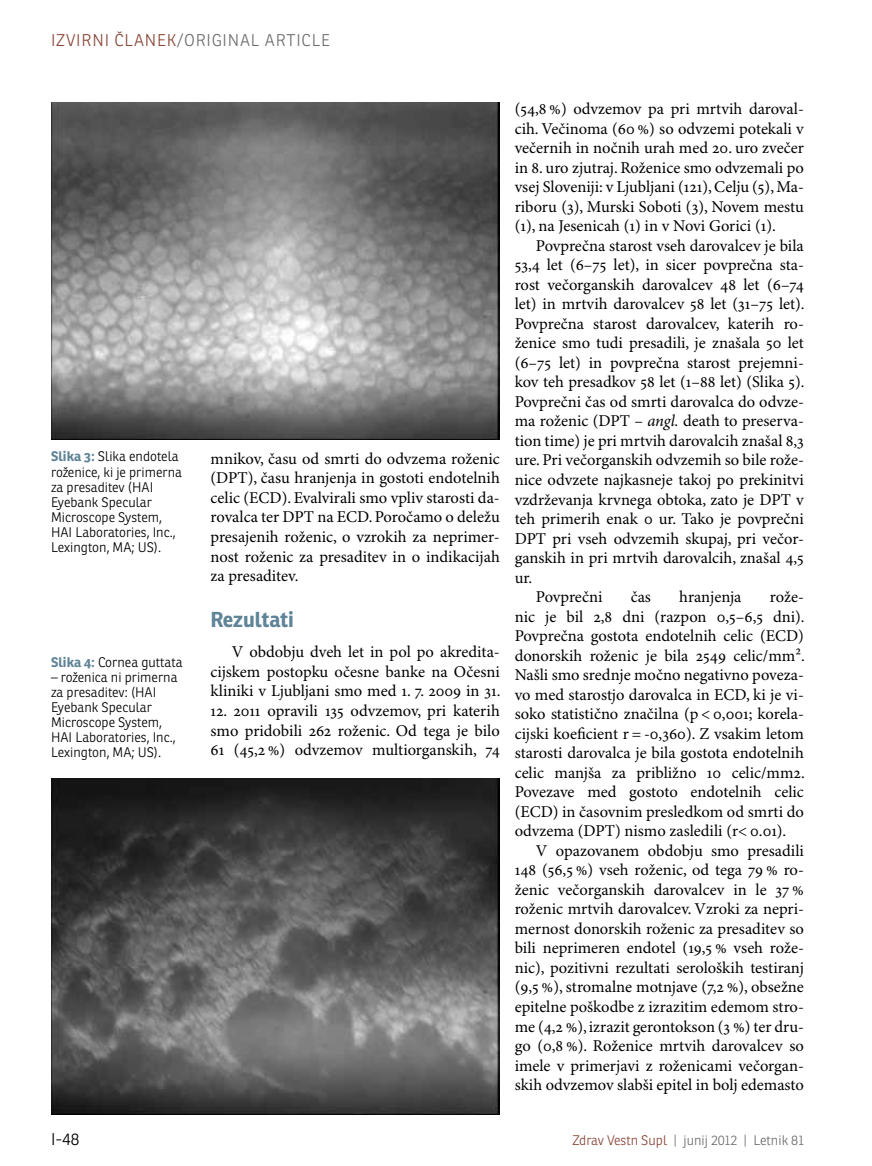
<style>
.page{position:relative;width:872px;height:1166px;background:#fff}
.page>*{position:absolute;margin:0;border:0;box-sizing:border-box;transform-origin:0 0}
.t1{font:700 21px "Ronnia";color:#5f8498}
.t2{font:16.5px/19.5px "Minion Pro";color:#000;text-align:justify}
.t3{font:300 16.5px "Ronnia";letter-spacing:.05em;color:#6d6e71}
.t4{font:300 16.5px "Ronnia";color:#000}
.t5{font:300 13.5px/15px "Ronnia";color:#000}
.t6{font:300 13.5px "Ronnia";color:#6d6e71}
.s1{color:#8a4638}
.s2{font-weight:700;color:#5f8498}
.s3{font-style:italic}
</style>
<div class="page">
<img style="left:51px;top:778px;width:449px;height:336px">
<img style="left:51px;top:102px;width:449px;height:337px">
<p class="t3" style="left:51px;top:30px;width:280px"><span class="s1">Izvi rni članek</span>/Ori gi nal arti cle</p>
<p class="t5" style="left:51px;top:449px;width:132px"><span class="s2">Slika 3:</span> Slika endotela roženice, ki je primerna za presaditev (HAI<br>Eyebank Specular<br>Microscope System,<br>HAI Laboratories, Inc.,<br>Lexington, MA; US).</p>
<p class="t5" style="left:51px;top:654px;width:133px"><span class="s2">Slika 4:</span> Cornea guttata</p>
<p class="t5" style="left:51px;top:669px;width:128px">– roženica ni primerna za presaditev: (HAI<br>Eyebank Specular<br>Microscope System,<br>HAI Laboratories, Inc.,<br>Lexington, MA; US).</p>
<p class="t2" style="left:211px;top:449px;width:291px">mnikov, času od smrti do odvzema roženic (DPT), času hranjenja in gostoti endotelnih celic (ECD). Evalvirali smo vpliv starosti da&shy;rovalca ter DPT na ECD. Poročamo o deležu presajenih roženic, o vzrokih za neprimer&shy;nost roženic za presaditev in o indikacijah za presaditev.</p>
<p class="t1" style="left:210px;top:606px;width:85px">Rezultati</p>
<p class="t2" style="left:210px;top:643px;width:291px;text-indent:21px">V obdobju dveh let in pol po akredita&shy;cijskem postopku očesne banke na Očesni kliniki v Ljubljani smo med 1. 7. 2009 in 31.</p>
<p class="t2" style="left:210px;top:701px;width:291px">12. 2011 opravili 135 odvzemov, pri katerih smo pridobili 262 roženic. Od tega je bilo 61 (45,2 %) odvzemov multiorganskih, 74</p>
<p class="t2" style="left:514px;top:100px;width:291px">(54,8 %) odvzemov pa pri mrtvih daroval&shy;cih. Večinoma (60 %) so odvzemi potekali v večernih in nočnih urah med 20. uro zvečer in 8. uro zjutraj. Roženice smo odvzemali po vsej Sloveniji: v Ljubljani (121), Celju (5), Ma&shy;riboru (3), Murski Soboti (3), Novem mestu (1), na Jesenicah (1) in v Novi Gorici (1).</p>
<p class="t2" style="left:536px;top:236px;width:269px">Povprečna starost vseh darovalcev je bila</p>
<p class="t2" style="left:514px;top:256px;width:291px">53,4 let (6–75 let), in sicer povprečna sta-</p>
<p class="t2" style="left:514px;top:275px;width:291px">rost večorganskih darovalcev 48 let (6–74</p>
<p class="t2" style="left:514px;top:295px;width:291px">let) in mrtvih darovalcev 58 let (31–75 let).</p>
<p class="t2" style="left:514px;top:314px;width:291px">Povprečna starost darovalcev, katerih ro-</p>
<p class="t2" style="left:514px;top:334px;width:291px">ženice smo tudi presadili, je znašala 50 let</p>
<p class="t2" style="left:514px;top:353px;width:291px">(6–75 let) in povprečna starost prejemni-</p>
<p class="t2" style="left:514px;top:373px;width:291px">kov teh presadkov 58 let (1–88 let) (Slika 5).</p>
<p class="t2" style="left:514px;top:392px;width:291px">Povprečni čas od smrti darovalca do odvze-</p>
<p class="t2" style="left:514px;top:412px;width:291px">ma roženic (DPT – <span class="s3">angl.</span> death to preserva-</p>
<p class="t2" style="left:514px;top:431px;width:291px">tion time) je pri mrtvih darovalcih znašal 8,3</p>
<p class="t2" style="left:514px;top:451px;width:291px">ure. Pri večorganskih odvzemih so bile rože-</p>
<p class="t2" style="left:514px;top:470px;width:291px">nice odvzete najkasneje takoj po prekinitvi</p>
<p class="t2" style="left:514px;top:490px;width:291px">vzdrževanja krvnega obtoka, zato je DPT v</p>
<p class="t2" style="left:514px;top:509px;width:291px">teh primerih enak 0 ur. Tako je povprečni</p>
<p class="t2" style="left:514px;top:529px;width:291px">DPT pri vseh odvzemih skupaj, pri večor-</p>
<p class="t2" style="left:514px;top:548px;width:291px">ganskih in pri mrtvih darovalcih, znašal 4,5</p>
<p class="t2" style="left:514px;top:568px;width:19px">ur.</p>
<p class="t2" style="left:536px;top:587px;width:68px">Povprečni</p>
<p class="t2" style="left:630px;top:587px;width:22px">čas</p>
<p class="t2" style="left:679px;top:587px;width:64px">hranjenja</p>
<p class="t2" style="left:514px;top:587px;width:291px;text-indent:255px">rože&shy;nic je bil 2,8 dni (razpon 0,5–6,5 dni).<br>Povprečna gostota endotelnih celic (ECD) donorskih roženic je bila 2549 celic/mm2.<br>Našli smo srednje močno negativno poveza&shy;vo med starostjo darovalca in ECD, ki je vi&shy;soko statistično značilna (p &lt; 0,001; korela&shy;cijski koeficient r = -0,360). Z vsakim letom starosti darovalca je bila gostota endotelnih celic manjša za približno 10 celic/mm2.<br>Povezave med gostoto endotelnih celic (ECD) in časovnim presledkom od smrti do odvzema (DPT) nismo zasledili (r&lt; 0.01).</p>
<p class="t2" style="left:514px;top:841px;width:291px;text-indent:21px">V opazovanem obdobju smo presadili 148 (56,5 %) vseh roženic, od tega 79 % ro&shy;ženic večorganskih darovalcev in le 37 % roženic mrtvih darovalcev. Vzroki za nepri&shy;mernost donorskih roženic za presaditev so bili neprimeren endotel (19,5 % vseh rože&shy;nic), pozitivni rezultati seroloških testiranj (9,5 %), stromalne motnjave (7,2 %), obsežne epitelne poškodbe z izrazitim edemom stro&shy;me (4,2 %), izrazit gerontokson (3 %) ter dru&shy;go (0,8 %). Roženice mrtvih darovalcev so imele v primerjavi z roženicami večorgan&shy;skih odvzemov slabši epitel in bolj edemasto</p>
<p class="t4" style="left:51px;top:1128px;width:30px">I-48</p>
<p class="t6" style="left:572px;top:1131px;width:233px"><span class="s1">Zdrav Vestn Supl</span> | junij 2012 | Letnik 81</p>
</div>
